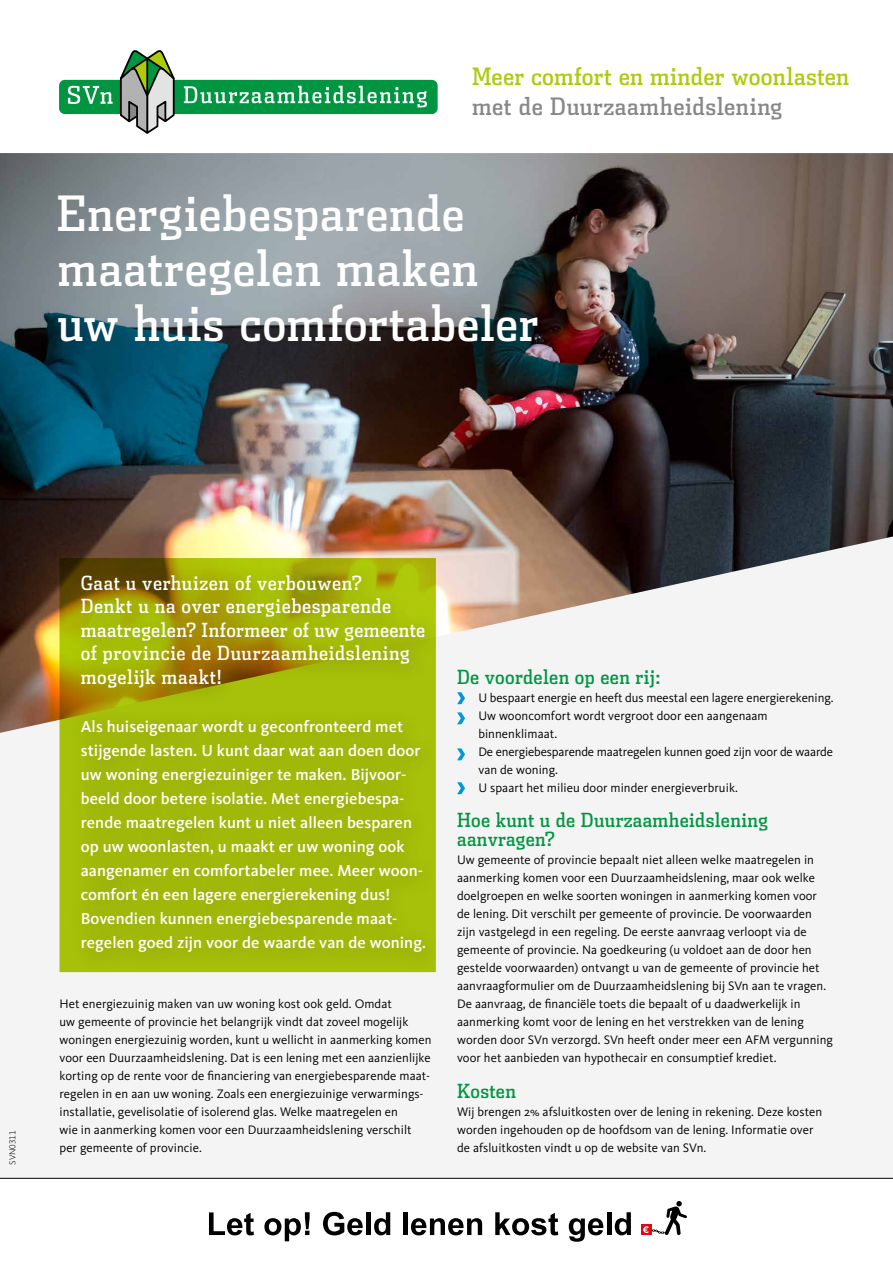
<style>
.page{position:relative;width:893px;height:1263px;background:#fff}
.page>*{position:absolute;margin:0;border:0;box-sizing:border-box;transform-origin:0 0}
.t1{font:48.75px/54.9px "Dispatch Cond";letter-spacing:.015em;color:#fff}
.t2{font:24px "Dispatch Cond";letter-spacing:.01em;color:#afca0b}
.t3{font:24px "Dispatch Cond";letter-spacing:.02em;color:#878787}
.t4{font:19.5px/23.5px "Dispatch Cond";letter-spacing:.03em;color:#fff}
.t5{font:19.5px/19.5px "Dispatch Cond";letter-spacing:.02em;color:#009641}
.t6{font:500 16.5px/24px "Kievit OT";letter-spacing:.005em;color:#fff}
.t7{font:12.75px/18px "Kievit OT";letter-spacing:.005em;color:#000}
.t8{font:300 9px "Kievit OT";color:#000}
</style>
<div class="page">
<div style="left:0;top:153px;width:893px;height:1025px;background:#f4f4f4"></div>
<img style="left:0;top:153px;width:893px;height:580px">
<svg style="left:457px;top:692px;width:8px;height:12px"></svg>
<svg style="left:457px;top:712px;width:8px;height:12px"></svg>
<svg style="left:457px;top:748px;width:8px;height:12px"></svg>
<svg style="left:457px;top:782px;width:8px;height:12px"></svg>
<svg style="left:60px;top:558px;width:376px;height:414px;background:#989f07"></svg>
<div style="left:66px;top:561px;width:379px;height:411px;background:#000;opacity:.3"></div>
<svg style="left:209px;top:1201px;width:478px;height:41px"></svg>
<hr style="left:0;top:1178px;width:893px;height:1px;background:#000">
<div style="left:59px;top:80px;width:379px;height:34px;background:#009641;border-radius:6px"></div>
<svg style="left:184px;top:86px;width:243px;height:21px"></svg>
<svg style="left:68px;top:50px;width:108px;height:83px"></svg>
<h2 class="t2" style="left:472px;top:62px;width:379px">Meer comfort en minder woonlasten</h2>
<h2 class="t3" style="left:472px;top:92px;width:312px">met de Duurzaamheidslening</h2>
<h1 class="t1" style="left:57px;top:185px;width:483px">Energiebesparende maatregelen maken uw huis comfortabeler</h1>
<p class="t8" style="left:7px;top:1165px;width:36px;rotate:-90deg">SVN0311</p>
<h3 class="t4" style="left:81px;top:571px;width:346px">Gaat u verhuizen of verbouwen?<br>Denkt u na over energiebesparende maatregelen? Informeer of uw gemeente of provincie de Duurzaamheidslening mogelijk maakt!</h3>
<p class="t6" style="left:81px;top:714px;width:347px">Als huiseigenaar wordt u geconfronteerd met stijgende lasten. U kunt daar wat aan doen door uw woning energiezuiniger te maken. Bijvoor&shy;beeld door betere isolatie. Met energiebespa&shy;rende maatregelen kunt u niet alleen besparen op uw woonlasten, u maakt er uw woning ook aangenamer en comfortabeler mee. Meer woon&shy;comfort én een lagere energierekening dus!<br>Bovendien kunnen energiebesparende maat&shy;regelen goed zijn voor de waarde van de woning.</p>
<p class="t7" style="left:60px;top:995px;width:373px">Het energiezuinig maken van uw woning kost ook geld. Omdat<br>uw gemeente of provincie het belangrijk vindt dat zoveel mogelijk woningen energiezuinig worden, kunt u wellicht in aanmerking komen voor een Duurzaamheidslening. Dat is een lening met een aanzienlijke korting op de rente voor de financiering van energiebesparende maat&shy;regelen in en aan uw woning. Zoals een energiezuinige verwarmings&shy;installatie, gevelisolatie of isolerend glas. Welke maatregelen en<br>wie in aanmerking komen voor een Duurzaamheidslening verschilt per gemeente of provincie.</p>
<h3 class="t5" style="left:457px;top:667px;width:205px">De voordelen op een rij:</h3>
<p class="t7" style="left:478px;top:689px;width:357px">U bespaart energie en heeft dus meestal een lagere energierekening.<br>Uw wooncomfort wordt vergroot door een aangenaam binnenklimaat.<br>De energiebesparende maatregelen kunnen goed zijn voor de waarde van de woning.<br>U spaart het milieu door minder energieverbruik.</p>
<h3 class="t5" style="left:457px;top:809px;width:313px">Hoe kunt u de Duurzaamheidslening aanvragen?</h3>
<p class="t7" style="left:457px;top:851px;width:377px">Uw gemeente of provincie bepaalt niet alleen welke maatregelen in aanmerking komen voor een Duurzaamheidslening, maar ook welke doelgroepen en welke soorten woningen in aanmerking komen voor de lening. Dit verschilt per gemeente of provincie. De voorwaarden zijn vastgelegd in een regeling. De eerste aanvraag verloopt via de gemeente of provincie. Na goedkeuring (u voldoet aan de door hen gestelde voorwaarden) ontvangt u van de gemeente of provincie het aanvraagformulier om de Duurzaamheidslening bij SVn aan te vragen.<br>De aanvraag, de financiële toets die bepaalt of u daadwerkelijk in aanmerking komt voor de lening en het verstrekken van de lening worden door SVn verzorgd. SVn heeft onder meer een AFM vergunning voor het aanbieden van hypothecair en consumptief krediet.</p>
<h3 class="t5" style="left:457px;top:1081px;width:60px">Kosten</h3>
<p class="t7" style="left:457px;top:1103px;width:367px">Wij brengen 2% afsluitkosten over de lening in rekening. Deze kosten worden ingehouden op de hoofdsom van de lening. Informatie over de afsluitkosten vindt u op de website van SVn.</p>
</div>
